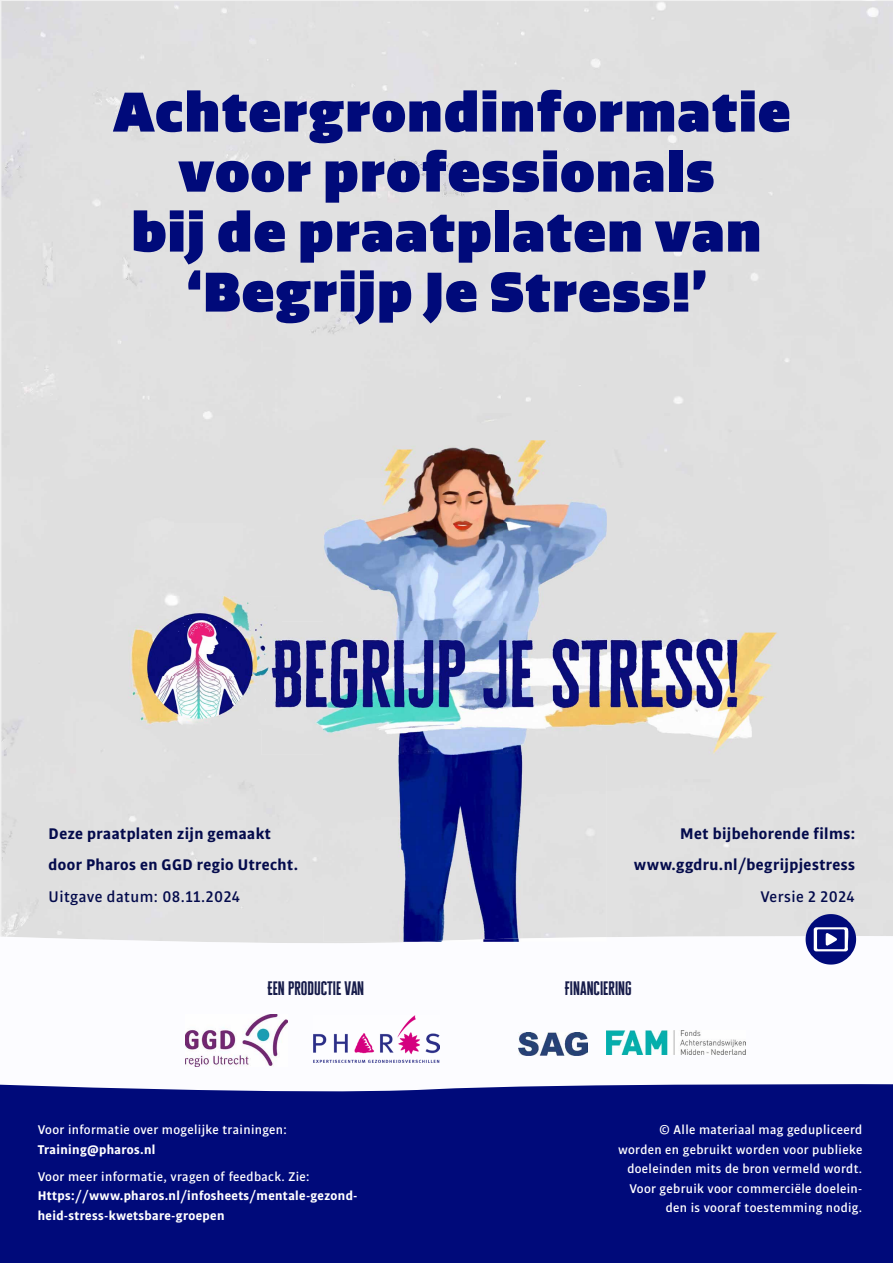
<style>
.page{position:relative;width:893px;height:1263px;background:#fff}
.page>*{position:absolute;margin:0;border:0;box-sizing:border-box;transform-origin:0 0}
.t1{font:900 54px/60px "Quatro";letter-spacing:.025em;color:#000a7a;text-align:center}
.t2{font:700 16.5px/31.5px "Bulo";letter-spacing:.025em;color:#040b4c}
.t3{font:500 16.5px "Bulo";letter-spacing:.025em;color:#040b4c}
.t4{font:15.9px "Cheddar Gothic Sans";color:#171c4a}
.t5{font:500 13.5px/19.5px "Bulo";letter-spacing:.025em;color:#fff;text-align:right}
.t6{font:700 13.5px/19.5px "Bulo";letter-spacing:.025em;color:#fff}
</style>
<div class="page">
<svg style="left:0;top:935px;width:893px;height:132px"></svg>
<div style="left:0;top:1084px;width:893px;height:179px;background:#000a7a"></div>
<img style="left:314px;top:1015px;width:125px;height:47px">
<img style="left:185px;top:1014px;width:103px;height:52px">
<img style="left:606px;top:1031px;width:140px;height:23px">
<img style="left:519px;top:1033px;width:68px;height:22px">
<img style="left:324px;top:440px;width:283px;height:181px">
<img style="left:324px;top:755px;width:180px;height:187px">
<img style="left:504px;top:755px;width:103px;height:182px">
<img style="left:418px;top:937px;width:189px;height:5px">
<img style="left:261px;top:621px;width:529px;height:134px">
<img style="left:112px;top:597px;width:169px;height:132px">
<img style="left:261px;top:621px;width:20px;height:108px">
<svg style="left:806px;top:914px;width:50px;height:50px"></svg>
<h1 class="t1" style="left:113px;top:82px;width:679px">Achtergrondinformatie voor professionals<br>bij de praatplaten van ‘Begrijp Je Stress!’</h1>
<p class="t2" style="left:49px;top:817px;width:251px">Deze praatplaten zijn gemaakt door Pharos en GGD regio Utrecht.</p>
<p class="t3" style="left:49px;top:886px;width:193px">Uitgave datum: 08.11.2024</p>
<p class="t2" style="left:634px;top:817px;width:223px;text-align:right">Met bijbehorende films: www.ggdru.nl/begrijpjestress</p>
<p class="t3" style="left:760px;top:886px;width:96px">Versie 2 2024</p>
<p class="t4" style="left:267px;top:978px;width:98px">EEN PRODUCTIE VAN</p>
<p class="t4" style="left:565px;top:978px;width:68px">FINANCIERING</p>
<p class="t5" style="left:38px;top:1120px;width:251px">Voor informatie over mogelijke trainingen:</p>
<p class="t6" style="left:38px;top:1139px;width:119px">Training@pharos.nl</p>
<p class="t5" style="left:38px;top:1166px;width:273px">Voor meer informatie, vragen of feedback. Zie:</p>
<p class="t6" style="left:38px;top:1186px;width:321px">Https://www.pharos.nl/infosheets/mentale-gezond&shy;heid-stress-kwetsbare-groepen</p>
<p class="t5" style="left:618px;top:1120px;width:246px">© Alle materiaal mag gedupliceerd worden en gebruikt worden voor publieke doeleinden mits de bron vermeld wordt.<br>Voor gebruik voor commerciële doelein&shy;den is vooraf toestemming nodig.</p>
</div>
